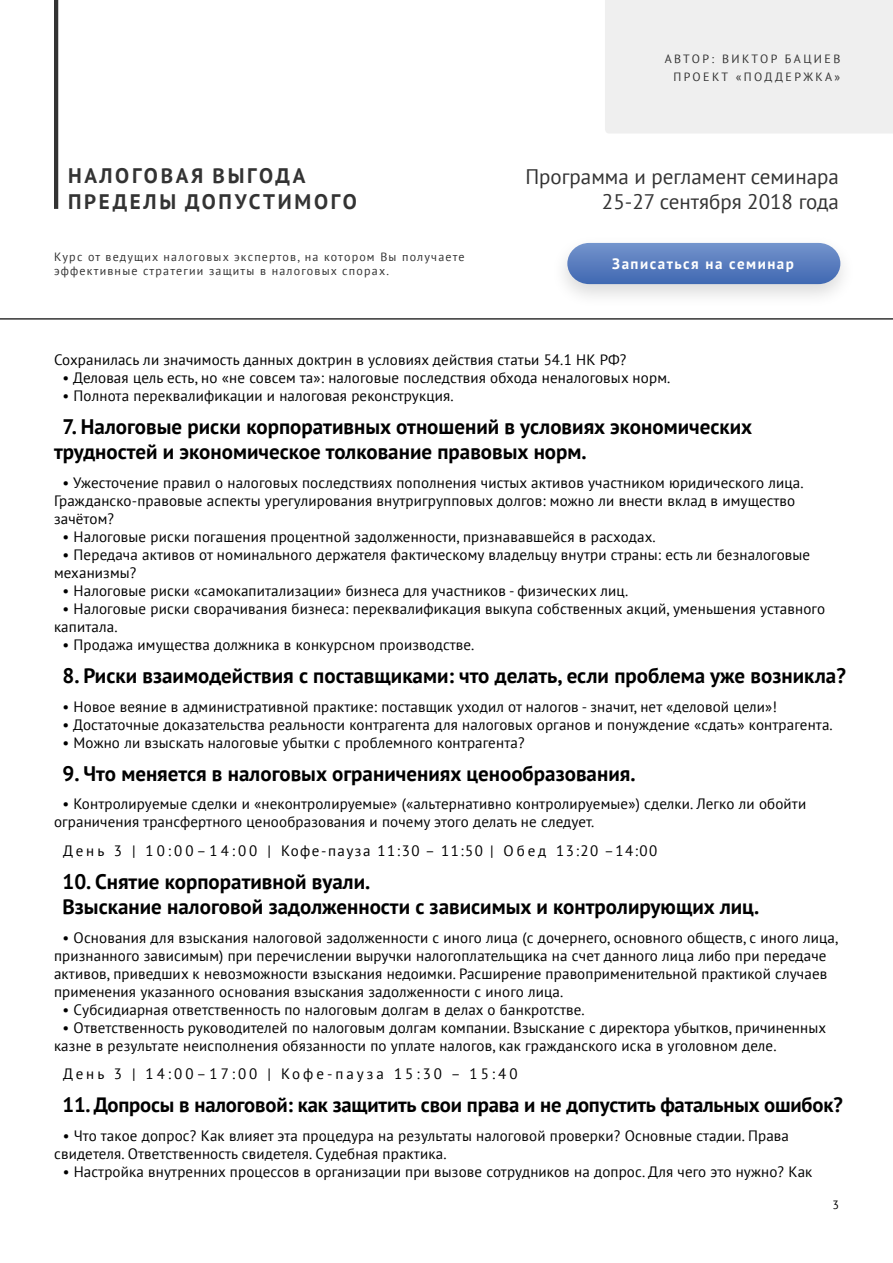
<style>
.page{position:relative;width:893px;height:1263px;background:#fff}
.page>*{position:absolute;margin:0;border:0;box-sizing:border-box;transform-origin:0 0}
.t1{font:700 21px/25.2px "PT Sans";color:#000}
.t2{font:21px/25.2px "PT Sans";color:#333;text-align:right}
.t3{font:700 21px/25.2px "PT Sans";letter-spacing:.13em;color:#333}
.t4{font:700 20.7px "PT Sans";letter-spacing:-.01em;color:#000}
.t5{font:15px/18px "PT Sans";letter-spacing:.01em;color:#000}
.t6{font:15px "PT Sans";letter-spacing:.1em;color:#000}
.t7{font:15px "PT Sans";letter-spacing:.2em;color:#000}
.t8{font:700 15px "PT Sans";letter-spacing:.1em;color:#fff}
.t9{font:12px/14.4px "PT Sans";letter-spacing:.1em;color:#333}
.t10{font:12px/18px "PT Sans";letter-spacing:.2em;color:#333;text-align:right}
.t11{font:12px "PT Sans";color:#000}
</style>
<div class="page">
<div style="left:605px;top:0;width:288px;height:133px;background:#efefef"></div>
<hr style="left:0;top:318px;width:893px;height:2px;background:#333">
<div style="left:551px;top:234px;width:306px;height:75px;background:#000;opacity:.15"></div>
<svg style="left:567px;top:243px;width:273px;height:41px;background:#5f81c0"></svg>
<hr style="left:54px;top:0;width:4px;height:209px;background:#333">
<h1 class="t3" style="left:68px;top:163px;width:290px">НАЛОГОВАЯ ВЫГОДА<br>ПРЕДЕЛЫ ДОПУСТИМОГО</h1>
<p class="t9" style="left:54px;top:249px;width:412px">Курс от ведущих налоговых экспертов, на котором Вы получаете эффективные стратегии защиты в налоговых спорах.</p>
<p class="t10" style="left:665px;top:50px;width:177px">АВТОР: ВИКТОР БАЦИЕВ<br>ПРОЕКТ «ПОДДЕРЖКА»</p>
<h1 class="t2" style="left:525px;top:163px;width:315px">Программа и регламент семинара<br>25-27 сентября 2018 года</h1>
<p class="t8" style="left:612px;top:254px;width:183px">Записаться на семинар</p>
<p class="t5" style="left:54px;top:350px;width:574px">Сохранилась ли значимость данных доктрин в условиях действия статьи 54.1 НК РФ?</p>
<p class="t5" style="left:63px;top:368px;width:609px">• Деловая цель есть, но «не совсем та»: налоговые последствия обхода неналоговых норм.</p>
<p class="t5" style="left:63px;top:386px;width:393px">• Полнота переквалификации и налоговая реконструкция.</p>
<h1 class="t1" style="left:54px;top:414px;width:700px;text-indent:9px">7. Налоговые риски корпоративных отношений в условиях экономических трудностей и экономическое толкование правовых норм.</h1>
<p class="t5" style="left:54px;top:473px;width:751px;text-indent:9px">• Ужесточение правил о налоговых последствиях пополнения чистых активов участником юридического лица.<br>Гражданско-правовые аспекты урегулирования внутригрупповых долгов: можно ли внести вклад в имущество зачётом?</p>
<p class="t5" style="left:63px;top:527px;width:595px">• Налоговые риски погашения процентной задолженности, признававшейся в расходах.</p>
<p class="t5" style="left:54px;top:545px;width:758px;text-indent:9px">• Передача активов от номинального держателя фактическому владельцу внутри страны: есть ли безналоговые механизмы?</p>
<p class="t5" style="left:63px;top:581px;width:567px">• Налоговые риски «самокапитализации» бизнеса для участников - физических лиц.</p>
<p class="t5" style="left:54px;top:599px;width:773px;text-indent:9px">• Налоговые риски сворачивания бизнеса: переквалификация выкупа собственных акций, уменьшения уставного капитала.</p>
<p class="t5" style="left:63px;top:635px;width:413px">• Продажа имущества должника в конкурсном производстве.</p>
<h1 class="t1" style="left:63px;top:663px;width:785px">8. Риски взаимодействия с поставщиками: что делать, если проблема уже возникла?</h1>
<p class="t5" style="left:63px;top:697px;width:716px">• Новое веяние в административной практике: поставщик уходил от налогов - значит, нет «деловой цели»!</p>
<p class="t5" style="left:63px;top:715px;width:772px">• Достаточные доказательства реальности контрагента для налоговых органов и понуждение «сдать» контрагента.</p>
<p class="t5" style="left:63px;top:733px;width:464px">• Можно ли взыскать налоговые убытки с проблемного контрагента?</p>
<h1 class="t1" style="left:63px;top:760px;width:574px">9. Что меняется в налоговых ограничениях ценообразования.</h1>
<p class="t5" style="left:54px;top:795px;width:754px;text-indent:9px">• Контролируемые сделки и «неконтролируемые» («альтернативно контролируемые») сделки. Легко ли обойти ограничения трансфертного ценообразования и почему этого делать не следует.</p>
<p class="t6" style="left:63px;top:841px;width:596px">День 3 | 10:00–14:00 | Кофе-пауза 11:30 – 11:50 | Обед 13:20 –14:00</p>
<h1 class="t1" style="left:63px;top:869px;width:698px">10. Снятие корпоративной вуали.<br>Взыскание налоговой задолженности с зависимых и контролирующих лиц.</h1>
<p class="t5" style="left:54px;top:928px;width:786px;text-indent:9px">• Основания для взыскания налоговой задолженности с иного лица (с дочернего, основного обществ, с иного лица, признанного зависимым) при перечислении выручки налогоплательщика на счет данного лица либо при передаче активов, приведших к невозможности взыскания недоимки. Расширение правоприменительной практикой случаев применения указанного основания взыскания задолженности с иного лица.</p>
<p class="t5" style="left:63px;top:1000px;width:524px">• Субсидиарная ответственность по налоговым долгам в делах о банкротстве.</p>
<p class="t5" style="left:54px;top:1018px;width:774px;text-indent:9px">• Ответственность руководителей по налоговым долгам компании. Взыскание с директора убытков, причиненных казне в результате неисполнения обязанности по уплате налогов, как гражданского иска в уголовном деле.</p>
<p class="t7" style="left:63px;top:1064px;width:456px">День 3 | 14:00–17:00 | Кофе-пауза 15:30 – 15:40</p>
<h2 class="t4" style="left:63px;top:1091px;width:782px">11. Допросы в налоговой: как защитить свои права и не допустить фатальных ошибок?</h2>
<p class="t5" style="left:54px;top:1126px;width:736px;text-indent:9px">• Что такое допрос? Как влияет эта процедура на результаты налоговой проверки? Основные стадии. Права свидетеля. Ответственность свидетеля. Судебная практика.</p>
<p class="t5" style="left:63px;top:1162px;width:751px">• Настройка внутренних процессов в организации при вызове сотрудников на допрос. Для чего это нужно? Как</p>
<p class="t11" style="left:832px;top:1197px;width:8px">3</p>
</div>
